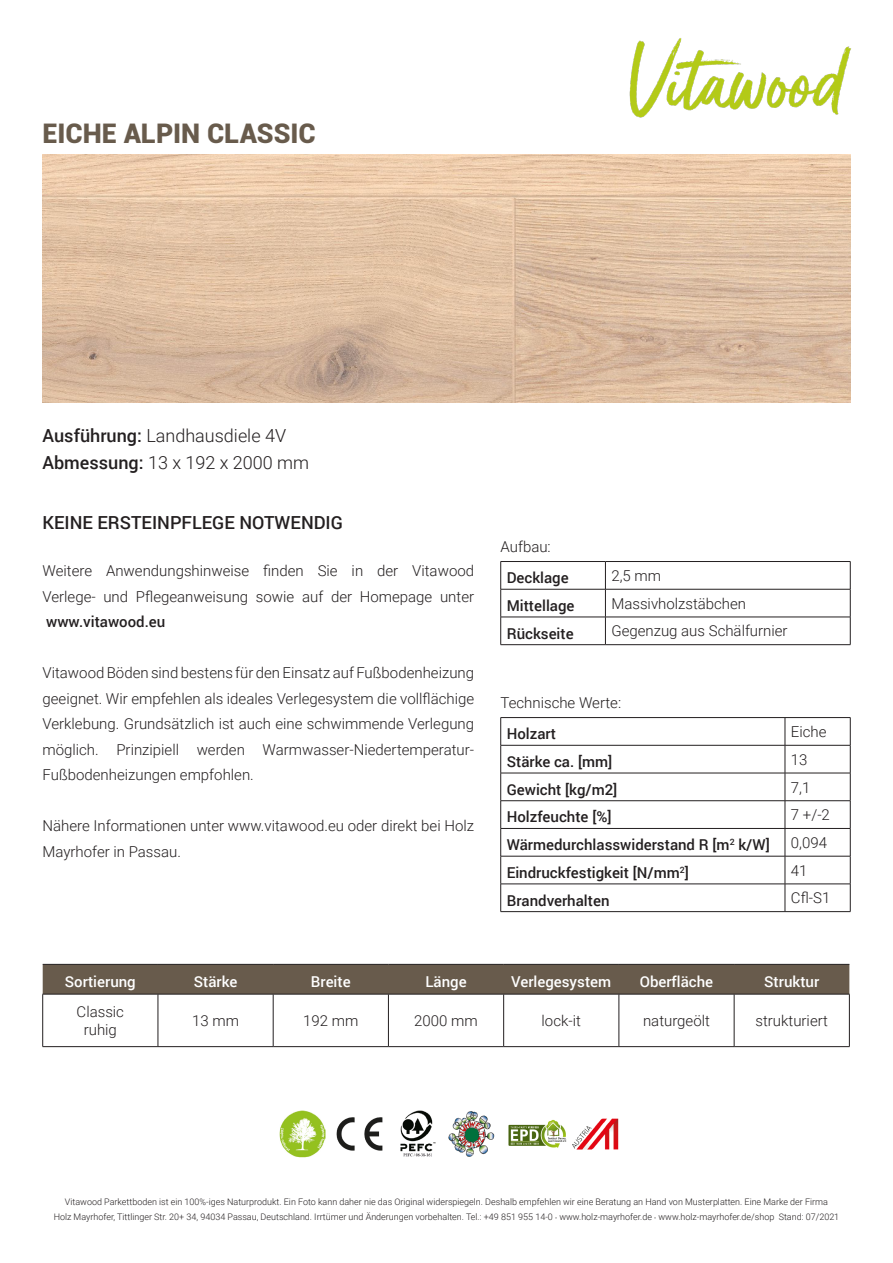
<style>
.page{position:relative;width:893px;height:1263px;background:#fff}
.page>*{position:absolute;margin:0;border:0;box-sizing:border-box;transform-origin:0 0}
.t1{font:900 27px "Roboto";color:#685b4c}
.t2{font:300 18px "Roboto";color:#231f20}
.t3{font:500 18px "Roboto";color:#231f20}
.t4{font:300 15px/25.5px "Roboto";color:#231f20;text-align:justify}
.t5{font:500 15px "Roboto";color:#231f20}
.t6{font:500 15px "Roboto";color:#fff}
.t7{font:300 9px/15px "Roboto";color:#231f20;text-align:center}
.s1{font-weight:500}
.s2{font-family:"Minion Pro";font-weight:400}
</style>
<div class="page">
<img style="left:629px;top:38px;width:222px;height:80px">
<img style="left:43px;top:154px;width:807px;height:249px">
<hr style="left:501px;top:561px;width:104px;height:1px;background:#231f20">
<hr style="left:605px;top:561px;width:245px;height:1px;background:#231f20">
<hr style="left:501px;top:589px;width:104px;height:1px;background:#231f20">
<hr style="left:605px;top:589px;width:245px;height:1px;background:#231f20">
<hr style="left:501px;top:617px;width:104px;height:1px;background:#231f20">
<svg style="left:500px;top:562px;width:1px;height:82px"></svg>
<hr style="left:605px;top:617px;width:245px;height:1px;background:#231f20">
<svg style="left:605px;top:562px;width:1px;height:82px"></svg>
<svg style="left:850px;top:562px;width:1px;height:82px"></svg>
<hr style="left:501px;top:644px;width:104px;height:1px;background:#231f20">
<hr style="left:605px;top:644px;width:245px;height:1px;background:#231f20">
<hr style="left:501px;top:717px;width:284px;height:1px;background:#231f20">
<hr style="left:785px;top:717px;width:65px;height:1px;background:#231f20">
<hr style="left:501px;top:745px;width:284px;height:1px;background:#231f20">
<hr style="left:785px;top:745px;width:65px;height:1px;background:#231f20">
<hr style="left:501px;top:773px;width:284px;height:1px;background:#231f20">
<hr style="left:785px;top:773px;width:65px;height:1px;background:#231f20">
<hr style="left:501px;top:800px;width:284px;height:1px;background:#231f20">
<hr style="left:785px;top:800px;width:65px;height:1px;background:#231f20">
<hr style="left:501px;top:828px;width:284px;height:1px;background:#231f20">
<hr style="left:785px;top:828px;width:65px;height:1px;background:#231f20">
<hr style="left:501px;top:856px;width:284px;height:1px;background:#231f20">
<hr style="left:785px;top:856px;width:65px;height:1px;background:#231f20">
<hr style="left:501px;top:884px;width:284px;height:1px;background:#231f20">
<svg style="left:500px;top:718px;width:1px;height:193px"></svg>
<hr style="left:785px;top:884px;width:65px;height:1px;background:#231f20">
<svg style="left:785px;top:718px;width:1px;height:193px"></svg>
<svg style="left:850px;top:718px;width:1px;height:193px"></svg>
<hr style="left:501px;top:911px;width:284px;height:1px;background:#231f20">
<hr style="left:785px;top:911px;width:65px;height:1px;background:#231f20">
<div style="left:43px;top:965px;width:806px;height:29px;background:#685b4c"></div>
<hr style="left:43px;top:964px;width:115px;height:1px;background:#231f20">
<hr style="left:158px;top:964px;width:115px;height:1px;background:#231f20">
<hr style="left:273px;top:964px;width:115px;height:1px;background:#231f20">
<hr style="left:388px;top:964px;width:116px;height:1px;background:#231f20">
<hr style="left:504px;top:964px;width:115px;height:1px;background:#231f20">
<hr style="left:619px;top:964px;width:115px;height:1px;background:#231f20">
<hr style="left:734px;top:964px;width:115px;height:1px;background:#231f20">
<hr style="left:43px;top:994px;width:115px;height:1px;background:#231f20">
<hr style="left:42px;top:994px;width:1px;height:52px;background:#231f20">
<hr style="left:158px;top:994px;width:115px;height:1px;background:#231f20">
<hr style="left:158px;top:994px;width:1px;height:52px;background:#231f20">
<hr style="left:273px;top:994px;width:115px;height:1px;background:#231f20">
<hr style="left:273px;top:994px;width:1px;height:52px;background:#231f20">
<hr style="left:388px;top:994px;width:116px;height:1px;background:#231f20">
<hr style="left:388px;top:994px;width:1px;height:52px;background:#231f20">
<hr style="left:504px;top:994px;width:115px;height:1px;background:#231f20">
<hr style="left:503px;top:994px;width:1px;height:52px;background:#231f20">
<hr style="left:619px;top:994px;width:115px;height:1px;background:#231f20">
<hr style="left:619px;top:994px;width:1px;height:52px;background:#231f20">
<hr style="left:734px;top:994px;width:115px;height:1px;background:#231f20">
<hr style="left:734px;top:994px;width:1px;height:52px;background:#231f20">
<hr style="left:849px;top:994px;width:1px;height:52px;background:#231f20">
<hr style="left:43px;top:1046px;width:115px;height:1px;background:#231f20">
<hr style="left:158px;top:1046px;width:115px;height:1px;background:#231f20">
<hr style="left:273px;top:1046px;width:115px;height:1px;background:#231f20">
<hr style="left:388px;top:1046px;width:116px;height:1px;background:#231f20">
<hr style="left:504px;top:1046px;width:115px;height:1px;background:#231f20">
<hr style="left:619px;top:1046px;width:115px;height:1px;background:#231f20">
<hr style="left:734px;top:1046px;width:115px;height:1px;background:#231f20">
<img style="left:279px;top:1110px;width:340px;height:47px">
<p class="t1" style="left:43px;top:114px;width:275px">EICHE ALPIN CLASSIC</p>
<p class="t2" style="left:43px;top:423px;width:245px"><span class="s1">Ausführung:</span> Landhausdiele 4V</p>
<p class="t2" style="left:43px;top:450px;width:268px"><span class="s1">Abmessung:</span> 13 x 192 x 2000 mm</p>
<p class="t3" style="left:43px;top:510px;width:302px">KEINE ERSTEINPFLEGE NOTWENDIG</p>
<p class="t4" style="left:43px;top:558px;width:433px">Weitere Anwendungshinweise finden Sie in der Vitawood Verlege- und Pflegeanweisung sowie auf der Homepage unter <span class="s1">www.vitawood.eu</span></p>
<p class="t4" style="left:43px;top:660px;width:433px">Vitawood Böden sind bestens für den Einsatz auf Fußbodenheizung geeignet. Wir empfehlen als ideales Verlegesystem die vollflächige Verklebung. Grundsätzlich ist auch eine schwimmende Verlegung möglich. Prinzipiell werden Warmwasser-Niedertemperatur-Fußbodenheizungen empfohlen.</p>
<p class="t4" style="left:43px;top:813px;width:433px">Nähere Informationen unter www.vitawood.eu oder direkt bei Holz<br>Mayrhofer in Passau.</p>
<p class="t4" style="left:501px;top:533px;width:52px">Aufbau:</p>
<p class="t5" style="left:507px;top:567px;width:63px">Decklage</p>
<p class="t4" style="left:611px;top:562px;width:51px">2,5 mm</p>
<p class="t5" style="left:507px;top:595px;width:69px">Mittellage</p>
<p class="t4" style="left:611px;top:590px;width:136px">Massivholzstäbchen</p>
<p class="t5" style="left:507px;top:623px;width:68px">Rückseite</p>
<p class="t4" style="left:611px;top:618px;width:178px">Gegenzug aus Schälfurnier</p>
<p class="t4" style="left:501px;top:689px;width:122px">Technische Werte:</p>
<p class="t5" style="left:507px;top:723px;width:51px">Holzart</p>
<p class="t4" style="left:791px;top:718px;width:37px">Eiche</p>
<p class="t5" style="left:507px;top:751px;width:107px">Stärke ca. [mm]</p>
<p class="t4" style="left:791px;top:746px;width:18px">13</p>
<p class="t5" style="left:507px;top:779px;width:112px">Gewicht [kg/m2]</p>
<p class="t4" style="left:791px;top:774px;width:21px">7,1</p>
<p class="t5" style="left:507px;top:806px;width:106px">Holzfeuchte [%]</p>
<p class="t4" style="left:791px;top:801px;width:40px">7 +/-2</p>
<p class="t5" style="left:507px;top:834px;width:265px">Wärmedurchlasswiderstand R [m<sup>2</sup> k/W]</p>
<p class="t4" style="left:791px;top:829px;width:38px">0,094</p>
<p class="t5" style="left:507px;top:862px;width:184px">Eindruckfestigkeit [N/mm<sup>2</sup>]</p>
<p class="t4" style="left:791px;top:857px;width:18px">41</p>
<p class="t5" style="left:507px;top:890px;width:104px">Brandverhalten</p>
<p class="t4" style="left:791px;top:885px;width:41px">Cfl-S1</p>
<p class="t6" style="left:65px;top:971px;width:72px">Sortierung</p>
<p class="t6" style="left:194px;top:971px;width:45px">Stärke</p>
<p class="t6" style="left:311px;top:971px;width:41px">Breite</p>
<p class="t6" style="left:425px;top:971px;width:43px">Länge</p>
<p class="t6" style="left:511px;top:971px;width:101px">Verlegesystem</p>
<p class="t6" style="left:640px;top:971px;width:75px">Oberfläche</p>
<p class="t6" style="left:764px;top:971px;width:57px">Struktur</p>
<p class="t4" style="left:77px;top:998px;width:49px">Classic</p>
<p class="t4" style="left:84px;top:1016px;width:35px">ruhig</p>
<p class="t4" style="left:192px;top:1007px;width:48px">13 mm</p>
<p class="t4" style="left:303px;top:1007px;width:57px">192 mm</p>
<p class="t4" style="left:414px;top:1007px;width:65px">2000 mm</p>
<p class="t4" style="left:542px;top:1007px;width:41px">lock-it</p>
<p class="t4" style="left:643px;top:1007px;width:68px">naturgeölt</p>
<p class="t4" style="left:755px;top:1007px;width:74px">strukturiert</p>
<p class="t7" style="left:54px;top:1194px;width:787px">Vitawood Parkettboden ist ein 100%-iges Naturprodukt. Ein Foto kann daher nie das Original widerspiegeln. Deshalb empfehlen wir eine Beratung an Hand von Musterplatten. Eine Marke der Firma<br>Holz Mayrhofer, Tittlinger Str. 20+ 34, 94034 Passau, Deutschland. Irrtümer und Änderungen vorbehalten. Tel.: +49 851 955 14-0 <span class="s2">∙</span> www.holz-mayrhofer.de <span class="s2">∙</span> www.holz-mayrhofer.de/shop Stand: 07/2021</p>
</div>
